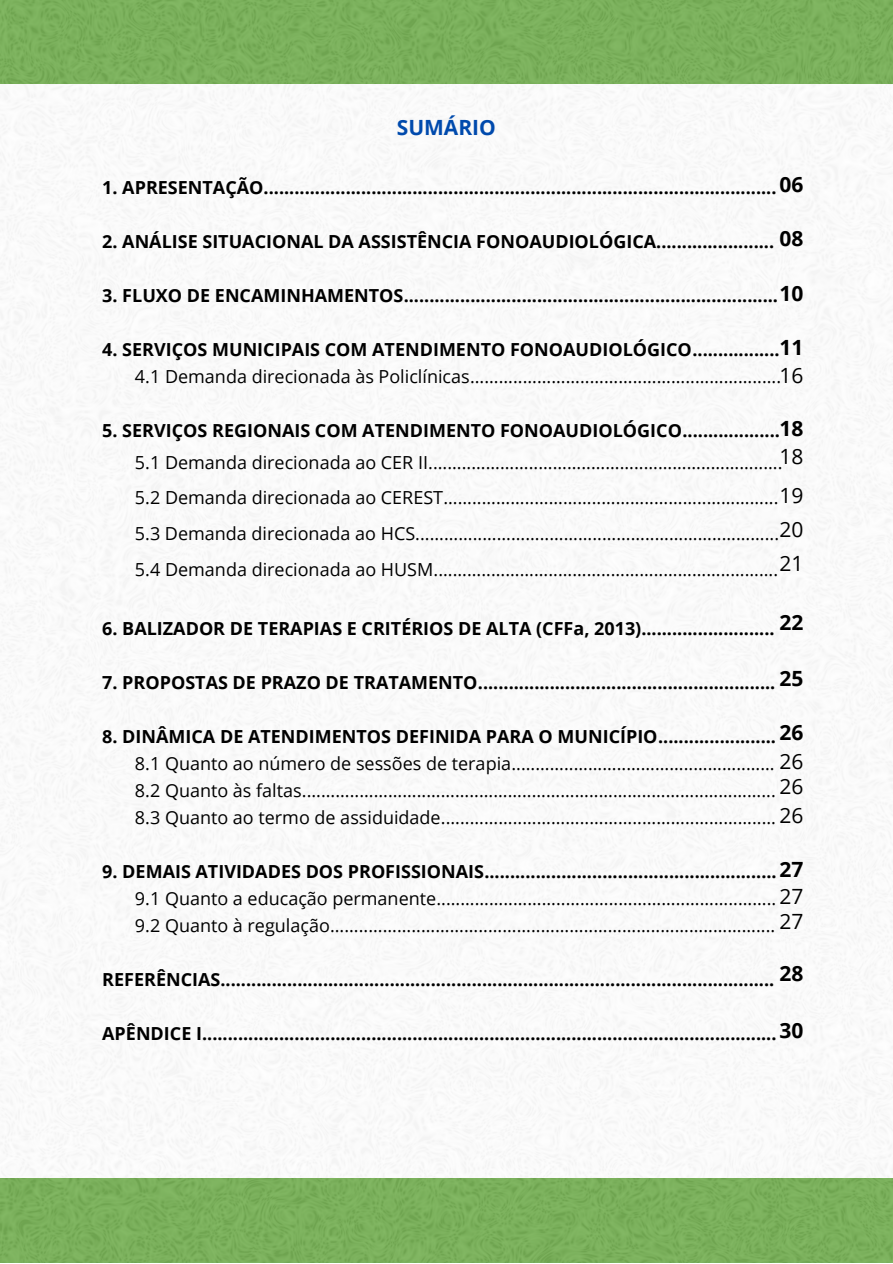
<style>
.page{position:relative;width:893px;height:1264px;background:#fff}
.page>*{position:absolute;margin:0;border:0;box-sizing:border-box;transform-origin:0 0}
.t1{font:700 21px "Open Sans";color:#000}
.t2{font:21px "Open Sans";color:#000}
.t3{font:700 21px "Open Sans";color:#004aad}
.t4{font:18px "Open Sans";color:#000}
.t5{font:700 18px "Open Sans";color:#000}
</style>
<div class="page">
<div style="left:0;top:0;width:892px;height:84px;background:#78b356"></div>
<div style="left:0;top:1177px;width:892px;height:85px;background:#78b356"></div>
<p class="t3" style="left:397px;top:113px;width:101px">SUMÁRIO</p>
<p class="t1" style="left:779px;top:170px;width:25px">06</p>
<p class="t1" style="left:779px;top:224px;width:25px">08</p>
<p class="t1" style="left:779px;top:278px;width:25px">10</p>
<p class="t1" style="left:779px;top:332px;width:25px">11</p>
<p class="t5" style="left:102px;top:175px;width:675px">1. APRESENTAÇÃO....................................................................................................</p>
<p class="t5" style="left:102px;top:229px;width:673px">2. ANÁLISE SITUACIONAL DA ASSISTÊNCIA FONOAUDIOLÓGICA.......................</p>
<p class="t5" style="left:102px;top:283px;width:677px">3. FLUXO DE ENCAMINHAMENTOS.........................................................................</p>
<p class="t5" style="left:102px;top:337px;width:678px">4. SERVIÇOS MUNICIPAIS COM ATENDIMENTO FONOAUDIOLÓGICO.................</p>
<p class="t4" style="left:135px;top:364px;width:647px">4.1 Demanda direcionada às Policlínicas.................................................................</p>
<p class="t5" style="left:102px;top:418px;width:679px">5. SERVIÇOS REGIONAIS COM ATENDIMENTO FONOAUDIOLÓGICO...................</p>
<p class="t4" style="left:135px;top:449px;width:649px">5.1 Demanda direcionada ao CER II..........................................................................</p>
<p class="t4" style="left:135px;top:485px;width:645px">5.2 Demanda direcionada ao CEREST......................................................................</p>
<p class="t4" style="left:135px;top:521px;width:645px">5.3 Demanda direcionada ao HCS............................................................................</p>
<p class="t4" style="left:135px;top:557px;width:644px">5.4 Demanda direcionada ao HUSM........................................................................</p>
<p class="t2" style="left:779px;top:360px;width:25px">16</p>
<p class="t1" style="left:779px;top:413px;width:25px">18</p>
<p class="t2" style="left:779px;top:442px;width:25px">18</p>
<p class="t2" style="left:779px;top:480px;width:25px">19</p>
<p class="t2" style="left:779px;top:514px;width:25px">20</p>
<p class="t2" style="left:779px;top:548px;width:25px">21</p>
<p class="t1" style="left:779px;top:607px;width:25px">22</p>
<p class="t5" style="left:102px;top:615px;width:674px">6. BALIZADOR DE TERAPIAS E CRITÉRIOS DE ALTA (CFFa, 2013)..........................</p>
<p class="t5" style="left:102px;top:669px;width:674px">7. PROPOSTAS DE PRAZO DE TRATAMENTO..........................................................</p>
<p class="t5" style="left:102px;top:723px;width:675px">8. DINÂMICA DE ATENDIMENTOS DEFINIDA PARA O MUNICÍPIO.......................</p>
<p class="t4" style="left:135px;top:750px;width:641px">8.1 Quanto ao número de sessões de terapia.......................................................</p>
<p class="t4" style="left:135px;top:777px;width:642px">8.2 Quanto às faltas...................................................................................................</p>
<p class="t4" style="left:135px;top:804px;width:642px">8.3 Quanto ao termo de assiduidade......................................................................</p>
<p class="t5" style="left:102px;top:858px;width:676px">9. DEMAIS ATIVIDADES DOS PROFISSIONAIS.........................................................</p>
<p class="t4" style="left:135px;top:885px;width:642px">9.1 Quanto a educação permanente.......................................................................</p>
<p class="t4" style="left:135px;top:912px;width:641px">9.2 Quanto à regulação.............................................................................................</p>
<p class="t5" style="left:102px;top:966px;width:673px">REFERÊNCIAS............................................................................................................</p>
<p class="t5" style="left:102px;top:1020px;width:675px">APÊNDICE I................................................................................................................</p>
<p class="t1" style="left:779px;top:663px;width:25px">25</p>
<p class="t1" style="left:779px;top:718px;width:25px">26</p>
<p class="t2" style="left:779px;top:746px;width:25px">26</p>
<p class="t2" style="left:779px;top:771px;width:25px">26</p>
<p class="t2" style="left:779px;top:800px;width:25px">26</p>
<p class="t1" style="left:779px;top:854px;width:25px">27</p>
<p class="t2" style="left:779px;top:881px;width:25px">27</p>
<p class="t2" style="left:779px;top:906px;width:25px">27</p>
<p class="t1" style="left:779px;top:958px;width:25px">28</p>
<p class="t1" style="left:779px;top:1015px;width:25px">30</p>
</div>
